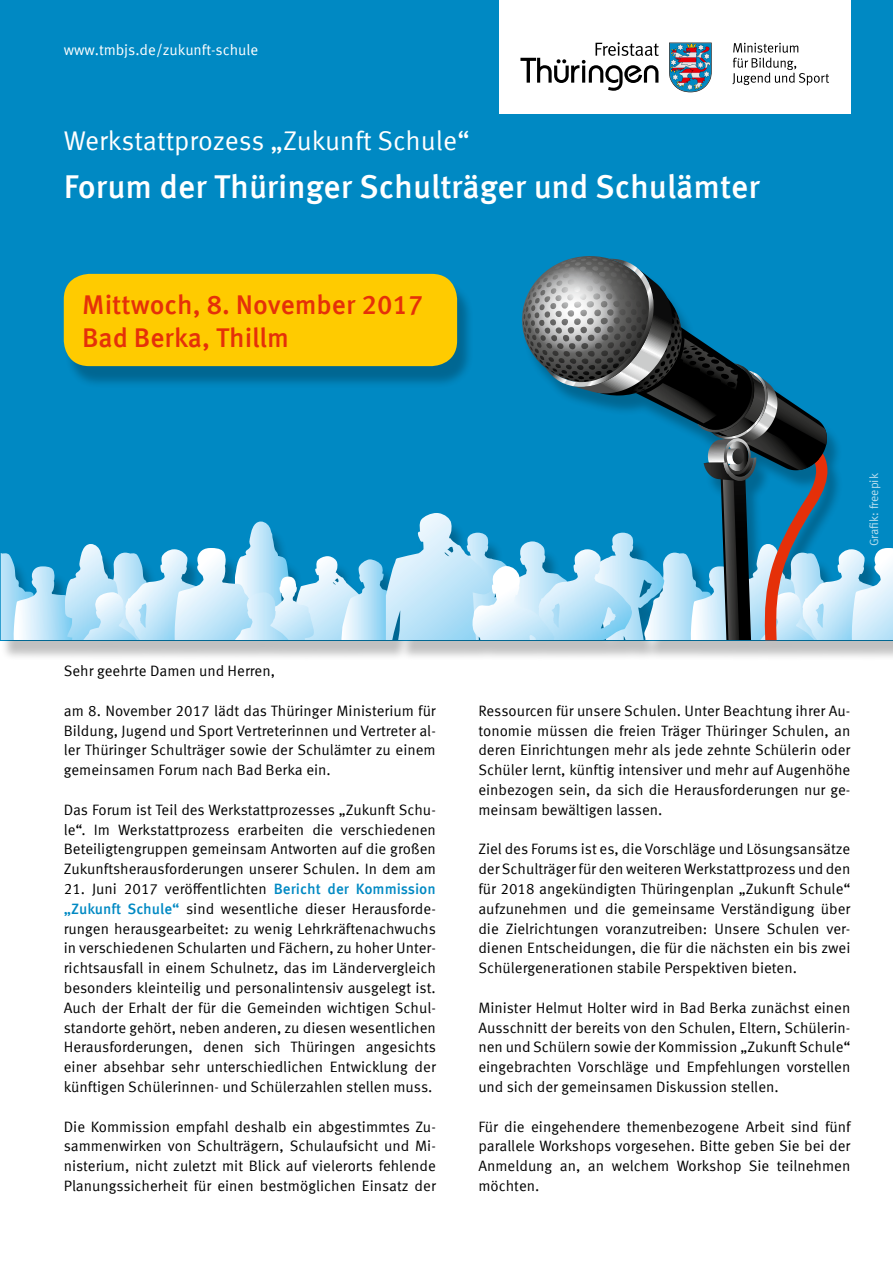
<style>
.page{position:relative;width:893px;height:1263px;background:#fff}
.page>*{position:absolute;margin:0;border:0;box-sizing:border-box;transform-origin:0 0}
.t1{font:500 33px "Meta Offc Pro";color:#fff}
.t2{font:500 27.15px "Meta Offc Pro";color:#e53009}
.t3{font:27px "Meta Offc Pro Norm";letter-spacing:-.005em;color:#fff}
.t4{font:15px/19.8px "Meta Offc Pro Norm";color:#000;text-align:justify}
.t5{font:15px "Meta Offc Pro Norm";letter-spacing:-.005em;color:#fff}
.t6{font:12px "Meta Offc Pro Norm";color:#fff}
.s1{font-family:"Meta Offc Pro";font-weight:500;color:#0089c3}
</style>
<div class="page">
<div style="left:1px;top:0;width:892px;height:640px;background:#0089c3"></div>
<div style="left:0;top:261px;width:893px;height:400px;background:#000;opacity:.25"></div>
<svg style="left:1px;top:256px;width:892px;height:384px"></svg>
<div style="left:64px;top:280px;width:410px;height:109px;background:#000;opacity:.25"></div>
<div style="left:64px;top:274px;width:393px;height:92px;background:#ffcb00;border-radius:26px"></div>
<div style="left:499px;top:0;width:351px;height:114px;background:#fff"></div>
<svg style="left:732px;top:43px;width:97px;height:42px"></svg>
<svg style="left:669px;top:43px;width:43px;height:49px;background:#70849b"></svg>
<svg style="left:520px;top:42px;width:139px;height:49px"></svg>
<p class="t5" style="left:64px;top:39px;width:196px">www.tmbjs.de/zukunft-schule</p>
<p class="t3" style="left:64px;top:121px;width:407px">Werkstattprozess „Zukunft Schule“</p>
<p class="t1" style="left:64px;top:161px;width:698px">Forum der Thüringer Schulträger und Schulämter</p>
<p class="t2" style="left:82px;top:284px;width:343px">Mittwoch, 8. November 2017</p>
<p class="t2" style="left:82px;top:316px;width:208px">Bad Berka, Thillm</p>
<p class="t6" style="left:865px;top:546px;width:75px;rotate:-90deg">Grafik: freepik</p>
<p class="t4" style="left:64px;top:660px;width:213px">Sehr geehrte Damen und Herren,</p>
<p class="t4" style="left:64px;top:700px;width:374px">am 8. November 2017 lädt das Thüringer Ministerium für Bildung, Jugend und Sport Vertreterinnen und Vertreter al&shy;ler Thüringer Schulträger sowie der Schulämter zu einem gemeinsamen Forum nach Bad Berka ein.</p>
<p class="t4" style="left:64px;top:799px;width:374px">Das Forum ist Teil des Werkstattprozesses „Zukunft Schu&shy;le“. Im Werkstattprozess erarbeiten die verschiedenen Beteiligtengruppen gemeinsam Antworten auf die großen Zukunftsherausforderungen unserer Schulen. In dem am</p>
<p class="t4" style="left:64px;top:878px;width:374px">21. Juni 2017 veröffentlichten <span class="s1">Bericht der Kommission „Zukunft Schule“</span> sind wesentliche dieser Herausforde&shy;rungen herausgearbeitet: zu wenig Lehrkräftenachwuchs in verschiedenen Schularten und Fächern, zu hoher Unter&shy;richtsausfall in einem Schulnetz, das im Ländervergleich besonders kleinteilig und personalintensiv ausgelegt ist.<br>Auch der Erhalt der für die Gemeinden wichtigen Schul&shy;standorte gehört, neben anderen, zu diesen wesentlichen Herausforderungen, denen sich Thüringen angesichts einer absehbar sehr unterschiedlichen Entwicklung der künftigen Schülerinnen- und Schülerzahlen stellen muss.</p>
<p class="t4" style="left:64px;top:1115px;width:374px">Die Kommission empfahl deshalb ein abgestimmtes Zu&shy;sammenwirken von Schulträgern, Schulaufsicht und Mi&shy;nisterium, nicht zuletzt mit Blick auf vielerorts fehlende Planungssicherheit für einen bestmöglichen Einsatz der</p>
<p class="t4" style="left:478px;top:700px;width:374px">Ressourcen für unsere Schulen. Unter Beachtung ihrer Au&shy;tonomie müssen die freien Träger Thüringer Schulen, an deren Einrichtungen mehr als jede zehnte Schülerin oder Schüler lernt, künftig intensiver und mehr auf Augenhöhe einbezogen sein, da sich die Herausforderungen nur ge&shy;meinsam bewältigen lassen.</p>
<p class="t4" style="left:478px;top:838px;width:374px">Ziel des Forums ist es, die Vorschläge und Lösungsansätze der Schulträger für den weiteren Werkstattprozess und den für 2018 angekündigten Thüringenplan „Zukunft Schule“ aufzunehmen und die gemeinsame Verständigung über die Zielrichtungen voranzutreiben: Unsere Schulen ver&shy;dienen Entscheidungen, die für die nächsten ein bis zwei Schülergenerationen stabile Perspektiven bieten.</p>
<p class="t4" style="left:478px;top:997px;width:374px">Minister Helmut Holter wird in Bad Berka zunächst einen Ausschnitt der bereits von den Schulen, Eltern, Schülerin&shy;nen und Schülern sowie der Kommission „Zukunft Schule“ eingebrachten Vorschläge und Empfehlungen vorstellen und sich der gemeinsamen Diskussion stellen.</p>
<p class="t4" style="left:478px;top:1115px;width:374px">Für die eingehendere themenbezogene Arbeit sind fünf parallele Workshops vorgesehen. Bitte geben Sie bei der Anmeldung an, an welchem Workshop Sie teilnehmen möchten.</p>
</div>
